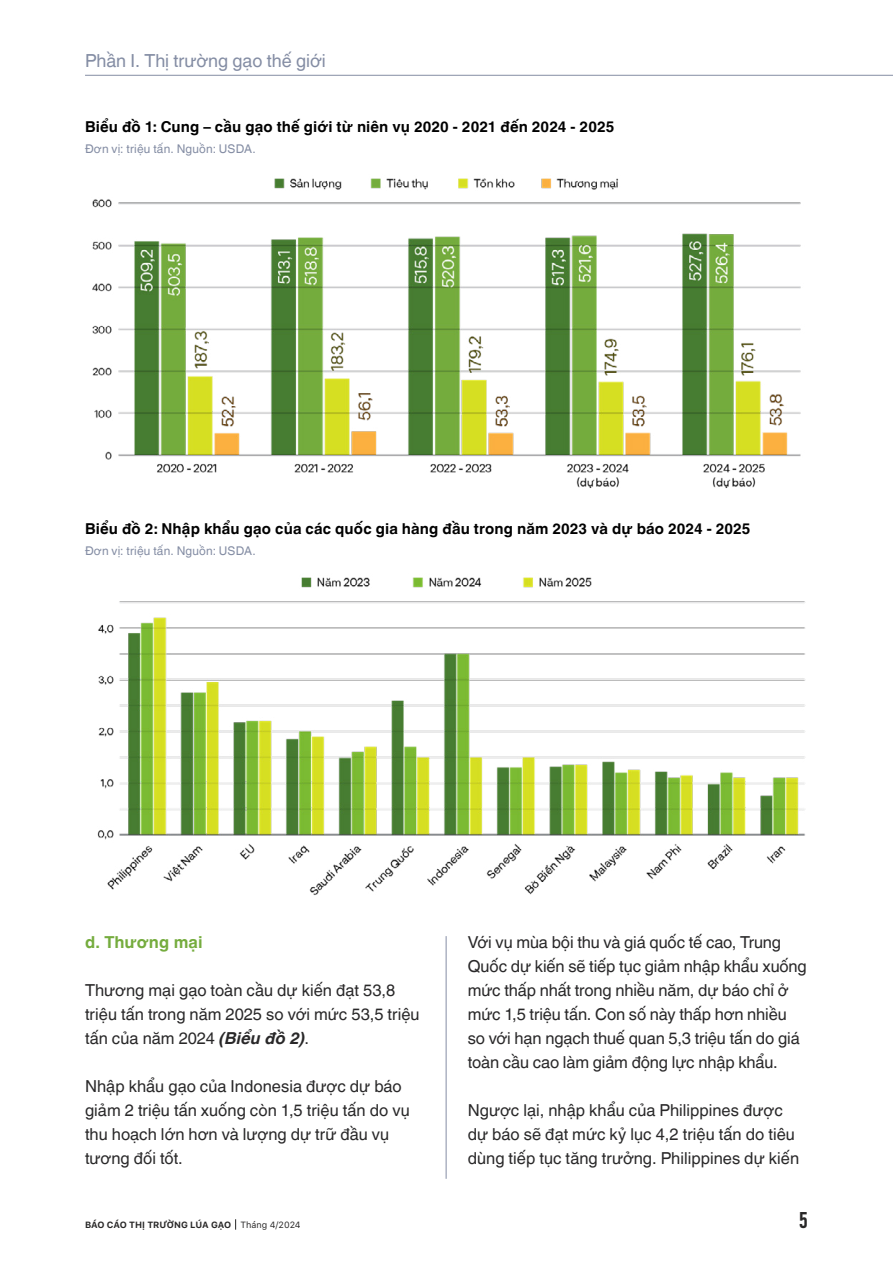
<style>
.page{position:relative;width:893px;height:1263px;background:#fff}
.page>*{position:absolute;margin:0;border:0;box-sizing:border-box;transform-origin:0 0}
.t1{font:22.5px "Bahnschrift";color:#282727}
.t2{font:18px "Helvetica World";color:#848da4}
.t3{font:16.5px/24px "Helvetica World";color:#292829}
.t4{font:700 16.5px "Helvetica World";letter-spacing:.005em;color:#75ac3e}
.t5{font:700 15px "Helvetica World";letter-spacing:.005em;color:#000}
.t6{font:12px "Helvetica World";letter-spacing:.015em;color:#848da4}
.t7{font:700 9px "SF Pro Text";letter-spacing:-.01em;color:#282727}
.s1{font-weight:700;font-style:italic}
.s2{font-weight:400}
</style>
<div class="page">
<hr style="left:85px;top:75px;width:808px;height:1px;background:#848da4">
<img style="left:92px;top:178px;width:709px;height:311px">
<hr style="left:446px;top:936px;width:1px;height:243px;background:#848da4">
<img style="left:97px;top:577px;width:708px;height:318px">
<p class="t2" style="left:85px;top:50px;width:242px">Phần I. Thị trường gạo thế giới</p>
<p class="t5" style="left:85px;top:118px;width:531px">Biểu đồ 1: Cung – cầu gạo thế giới từ niên vụ 2020 - 2021 đến 2024 - 2025</p>
<p class="t6" style="left:85px;top:141px;width:172px">Đơn vị: triệu tấn. Nguồn: USDA.</p>
<p class="t5" style="left:85px;top:520px;width:667px">Biểu đồ 2: Nhập khẩu gạo của các quốc gia hàng đầu trong năm 2023 và dự báo 2024 - 2025</p>
<p class="t6" style="left:85px;top:543px;width:172px">Đơn vị: triệu tấn. Nguồn: USDA.</p>
<p class="t4" style="left:85px;top:932px;width:119px">d. Thương mại</p>
<p class="t3" style="left:85px;top:978px;width:336px">Thương mại gạo toàn cầu dự kiến đạt 53,8 triệu tấn trong năm 2025 so với mức 53,5 triệu tấn của năm 2024 <span class="s1">(Biểu đồ 2)</span>.</p>
<p class="t3" style="left:85px;top:1075px;width:326px">Nhập khẩu gạo của Indonesia được dự báo giảm 2 triệu tấn xuống còn 1,5 triệu tấn do vụ thu hoạch lớn hơn và lượng dự trữ đầu vụ tương đối tốt.</p>
<p class="t3" style="left:468px;top:930px;width:341px">Với vụ mùa bội thu và giá quốc tế cao, Trung Quốc dự kiến sẽ tiếp tục giảm nhập khẩu xuống mức thấp nhất trong nhiều năm, dự báo chỉ ở mức 1,5 triệu tấn. Con số này thấp hơn nhiều so với hạn ngạch thuế quan 5,3 triệu tấn do giá toàn cầu cao làm giảm động lực nhập khẩu.</p>
<p class="t3" style="left:468px;top:1098px;width:333px">Ngược lại, nhập khẩu của Philippines được dự báo sẽ đạt mức kỷ lục 4,2 triệu tấn do tiêu dùng tiếp tục tăng trưởng. Philippines dự kiến</p>
<p class="t7" style="left:85px;top:1219px;width:217px">BÁO CÁO THỊ TRƯỜNG LÚA GẠO <span class="s2">Tháng 4/2024</span></p>
<h1 class="t1" style="left:799px;top:1203px;width:11px">5</h1>
</div>
